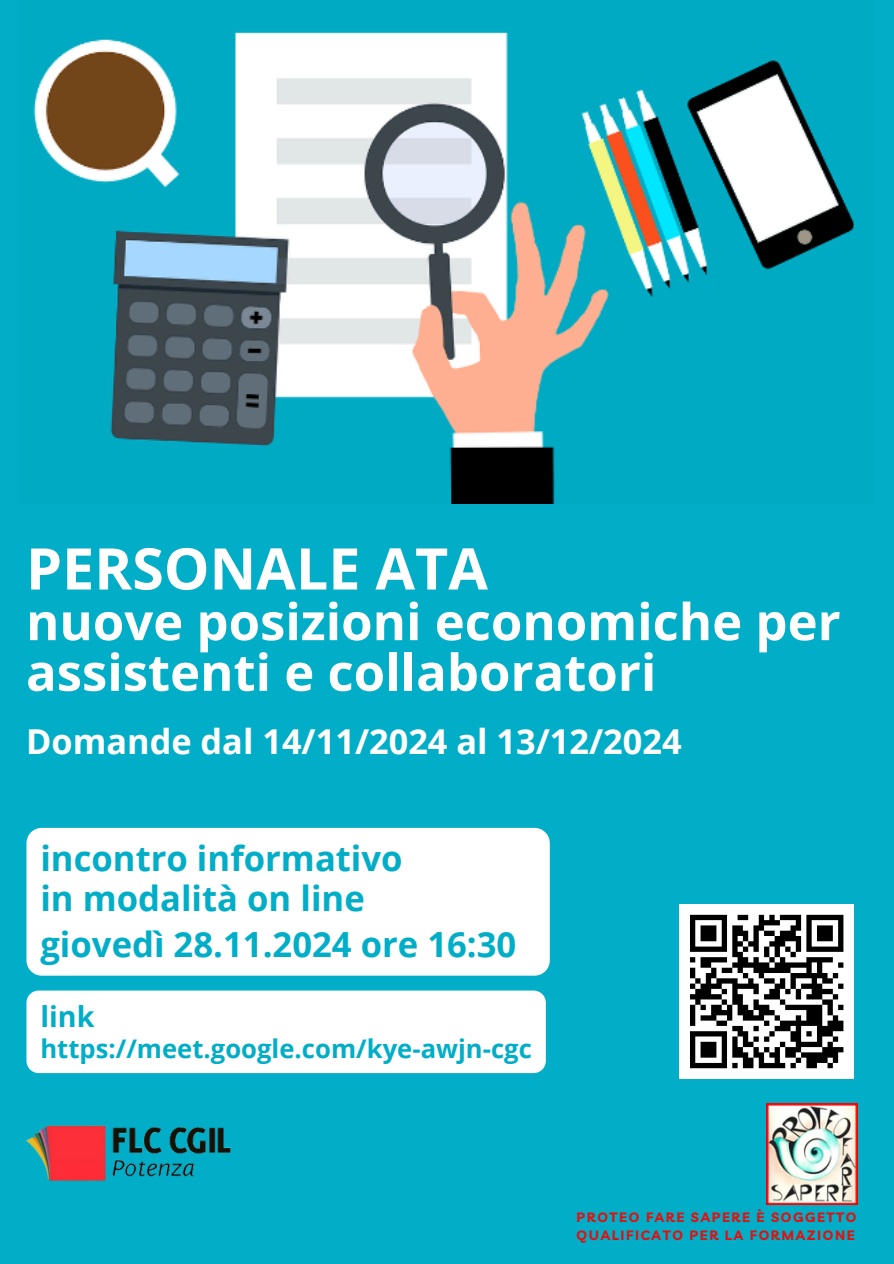
<style>
.page{position:relative;width:894px;height:1264px;background:#fff}
.page>*{position:absolute;margin:0;border:0;box-sizing:border-box;transform-origin:0 0}
.t1{font:700 57.45px "Open Sans";color:#fff}
.t2{font:700 50.85px/50.7px "Open Sans";color:#fff}
.t3{font:700 34.65px/40.5px "Open Sans";color:#02aec7}
.t4{font:700 34.35px "Open Sans";color:#fff}
.t5{font:700 28.65px "Open Sans";color:#02aec7}
.t6{font:700 25.65px "Open Sans";color:#02aec7}
.t7{font:700 13.5px/18px "Livvic";letter-spacing:.12em;color:#df1212}
</style>
<div class="page">
<div style="left:0;top:0;width:893px;height:1263px;background:#02aec7"></div>
<img style="left:33px;top:32px;width:822px;height:471px">
<img style="left:26px;top:1073px;width:206px;height:109px">
<div style="left:26px;top:827px;width:523px;height:148px;background:#fff"></div>
<div style="left:679px;top:904px;width:174px;height:174px;background:#fff"></div>
<svg style="left:690px;top:914px;width:154px;height:155px"></svg>
<img style="left:766px;top:1103px;width:91px;height:101px">
<div style="left:26px;top:990px;width:519px;height:83px;background:#fff"></div>
<h1 class="t1" style="left:26px;top:528px;width:463px">PERSONALE ATA</h1>
<h2 class="t2" style="left:26px;top:595px;width:815px">nuove posizioni economiche per assistenti e collaboratori</h2>
<p class="t4" style="left:26px;top:717px;width:657px">Domande dal 14/11/2024 al 13/12/2024</p>
<h3 class="t3" style="left:40px;top:837px;width:364px">incontro informativo in modalità on line</h3>
<h3 class="t3" style="left:40px;top:923px;width:477px">giovedì 28.11.2024 ore 16:30</h3>
<p class="t5" style="left:40px;top:996px;width:56px">link</p>
<p class="t6" style="left:40px;top:1030px;width:493px">https://meet.google.com/kye-awjn-cgc</p>
<p class="t7" style="left:576px;top:1208px;width:281px">PROTEO FARE SAPERE È SOGGETTO<br>QUALIFICATO PER LA FORMAZIONE</p>
</div>
